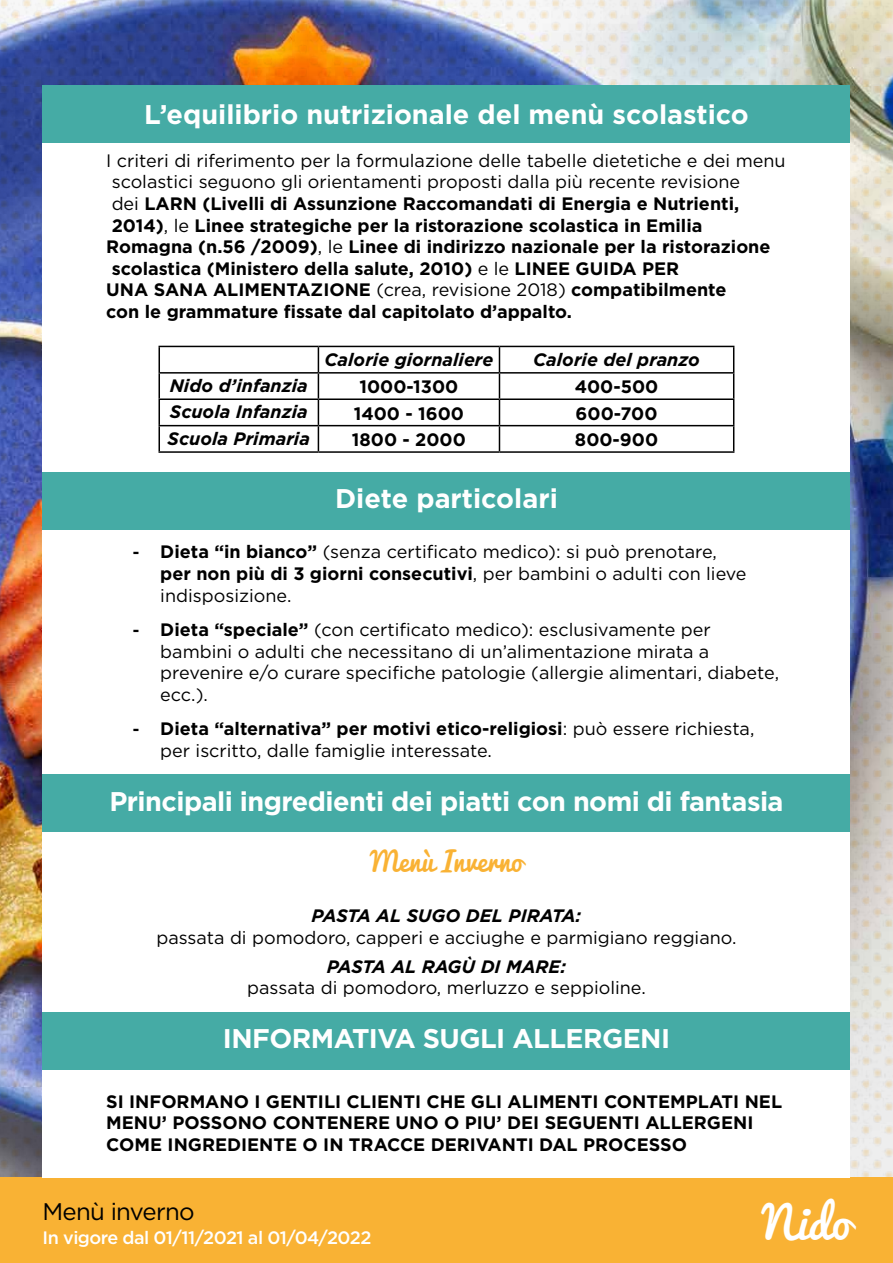
<style>
.page{position:relative;width:893px;height:1263px;background:#fff}
.page>*{position:absolute;margin:0;border:0;box-sizing:border-box;transform-origin:0 0}
.t1{font:44.25px "Pacifico";color:#fff}
.t2{font:700 27px "Gotham";letter-spacing:-.02em;color:#fff}
.t3{font:700 27px "Gotham";color:#fff}
.t4{font:27px "Pacifico";color:#f9b234}
.t5{font:24px "Gotham";letter-spacing:-.03em;color:#000}
.t6{font:700 18px/21.6px "Gotham";color:#000}
.t7{font:18px/21.6px "Gotham";color:#000}
.t8{font:italic 700 18px "Gotham HTF";color:#000}
.t9{font:500 18px "Gotham";letter-spacing:-.03em;color:#fff}
.s1{font-weight:400}
.s2{font-family:"Helvetica";font-weight:700}
.s3{font-weight:700}
</style>
<div class="page">
<img style="left:0;top:634px;width:893px;height:544px">
<img style="left:0;top:0;width:893px;height:631px">
<div style="left:0;top:1178px;width:893px;height:85px;background:#f9b234"></div>
<div style="left:43px;top:85px;width:807px;height:1093px;background:#fff"></div>
<div style="left:43px;top:85px;width:807px;height:57px;background:#45aba5"></div>
<div style="left:43px;top:472px;width:807px;height:57px;background:#45aba5"></div>
<div style="left:43px;top:774px;width:807px;height:57px;background:#45aba5"></div>
<div style="left:43px;top:1012px;width:807px;height:57px;background:#45aba5"></div>
<hr style="left:158px;top:346px;width:160px;height:1px;background:#000">
<hr style="left:158px;top:347px;width:2px;height:25px;background:#000">
<hr style="left:318px;top:346px;width:181px;height:1px;background:#000">
<hr style="left:499px;top:346px;width:235px;height:1px;background:#000">
<hr style="left:158px;top:372px;width:160px;height:2px;background:#000">
<hr style="left:158px;top:374px;width:2px;height:24px;background:#000">
<hr style="left:318px;top:372px;width:181px;height:2px;background:#000">
<hr style="left:499px;top:372px;width:235px;height:2px;background:#000">
<hr style="left:158px;top:398px;width:160px;height:2px;background:#000">
<hr style="left:158px;top:400px;width:2px;height:25px;background:#000">
<hr style="left:318px;top:398px;width:181px;height:2px;background:#000">
<hr style="left:499px;top:398px;width:235px;height:2px;background:#000">
<hr style="left:158px;top:425px;width:160px;height:1px;background:#000">
<hr style="left:158px;top:426px;width:2px;height:25px;background:#000">
<hr style="left:318px;top:425px;width:181px;height:1px;background:#000">
<svg style="left:318px;top:347px;width:1px;height:104px"></svg>
<hr style="left:499px;top:425px;width:235px;height:1px;background:#000">
<svg style="left:499px;top:347px;width:1px;height:104px"></svg>
<svg style="left:733px;top:347px;width:1px;height:104px"></svg>
<hr style="left:158px;top:451px;width:160px;height:2px;background:#000">
<hr style="left:318px;top:451px;width:181px;height:2px;background:#000">
<hr style="left:499px;top:451px;width:235px;height:2px;background:#000">
<h2 class="t3" style="left:144px;top:96px;width:606px">L’equilibrio nutrizionale del menù scolastico</h2>
<p class="t6" style="left:106px;top:150px;width:681px"><span class="s1">I criteri di riferimento per la formulazione delle tabelle dietetiche e dei menu scolastici seguono gli orientamenti proposti dalla più recente revisione<br>dei</span> LARN (Livelli di Assunzione Raccomandati di Energia e Nutrienti, 2014)<span class="s1">, le</span> Linee strategiche per la ristorazione scolastica in Emilia Romagna (n.56 /2009)<span class="s1">, le</span> Linee di indirizzo nazionale per la ristorazione scolastica (Ministero della salute, 2010) <span class="s1">e le</span> LINEE GUIDA PER<br>UNA SANA ALIMENTAZIONE <span class="s1">(crea, revisione 2018)</span> compatibilmente<br>con le grammature fissate dal capitolato d’appalto.</p>
<p class="t8" style="left:325px;top:349px;width:170px">Calorie giornaliere</p>
<p class="t8" style="left:533px;top:349px;width:168px">Calorie del pranzo</p>
<p class="t8" style="left:170px;top:375px;width:140px">Nido d’infanzia</p>
<p class="t6" style="left:359px;top:376px;width:100px">1000-1300</p>
<p class="t6" style="left:575px;top:376px;width:85px">400-500</p>
<p class="t8" style="left:170px;top:402px;width:139px">Scuola Infanzia</p>
<p class="t6" style="left:354px;top:402px;width:112px">1400 - 1600</p>
<p class="t6" style="left:576px;top:402px;width:83px">600-700</p>
<p class="t8" style="left:168px;top:428px;width:144px">Scuola Primaria</p>
<p class="t6" style="left:352px;top:429px;width:115px">1800 - 2000</p>
<p class="t6" style="left:575px;top:429px;width:85px">800-900</p>
<h2 class="t3" style="left:335px;top:480px;width:224px">Diete particolari</h2>
<p class="t7" style="left:160px;top:541px;width:588px;text-indent:-27px"><span class="s2">-</span> <span class="s3">Dieta “in bianco”</span> (senza certificato medico): si può prenotare, <span class="s3">per non più di 3 giorni consecutivi</span>, per bambini o adulti con lieve indisposizione.</p>
<p class="t7" style="left:160px;top:618px;width:620px;text-indent:-27px"><span class="s2">-</span> <span class="s3">Dieta “speciale”</span> (con certificato medico): esclusivamente per bambini o adulti che necessitano di un’alimentazione mirata a prevenire e/o curare specifiche patologie (allergie alimentari, diabete, ecc.).</p>
<p class="t7" style="left:160px;top:718px;width:596px;text-indent:-27px"><span class="s2">-</span> <span class="s3">Dieta “alternativa” per motivi etico-religiosi</span>: può essere richiesta, per iscritto, dalle famiglie interessate.</p>
<h2 class="t2" style="left:109px;top:783px;width:676px">Principali ingredienti dei piatti con nomi di fantasia</h2>
<h2 class="t4" style="left:370px;top:838px;width:154px">Menù Inverno</h2>
<p class="t8" style="left:312px;top:905px;width:271px">PASTA AL SUGO DEL PIRATA:</p>
<p class="t7" style="left:156px;top:926px;width:582px">passata di pomodoro, capperi e acciughe e parmigiano reggiano.</p>
<p class="t8" style="left:327px;top:956px;width:241px">PASTA AL RAGÙ DI MARE:</p>
<p class="t7" style="left:247px;top:977px;width:400px">passata di pomodoro, merluzzo e seppioline.</p>
<h2 class="t2" style="left:223px;top:1021px;width:449px">INFORMATIVA SUGLI ALLERGENI</h2>
<p class="t6" style="left:106px;top:1090px;width:677px">SI INFORMANO I GENTILI CLIENTI CHE GLI ALIMENTI CONTEMPLATI NEL<br>MENU’ POSSONO CONTENERE UNO O PIU’ DEI SEGUENTI ALLERGENI<br>COME INGREDIENTE O IN TRACCE DERIVANTI DAL PROCESSO</p>
<h3 class="t5" style="left:43px;top:1196px;width:154px">Menù inverno</h3>
<p class="t9" style="left:43px;top:1225px;width:330px">In vigore dal 01/11/2021 al 01/04/2022</p>
<h1 class="t1" style="left:762px;top:1184px;width:90px">Nido</h1>
</div>
